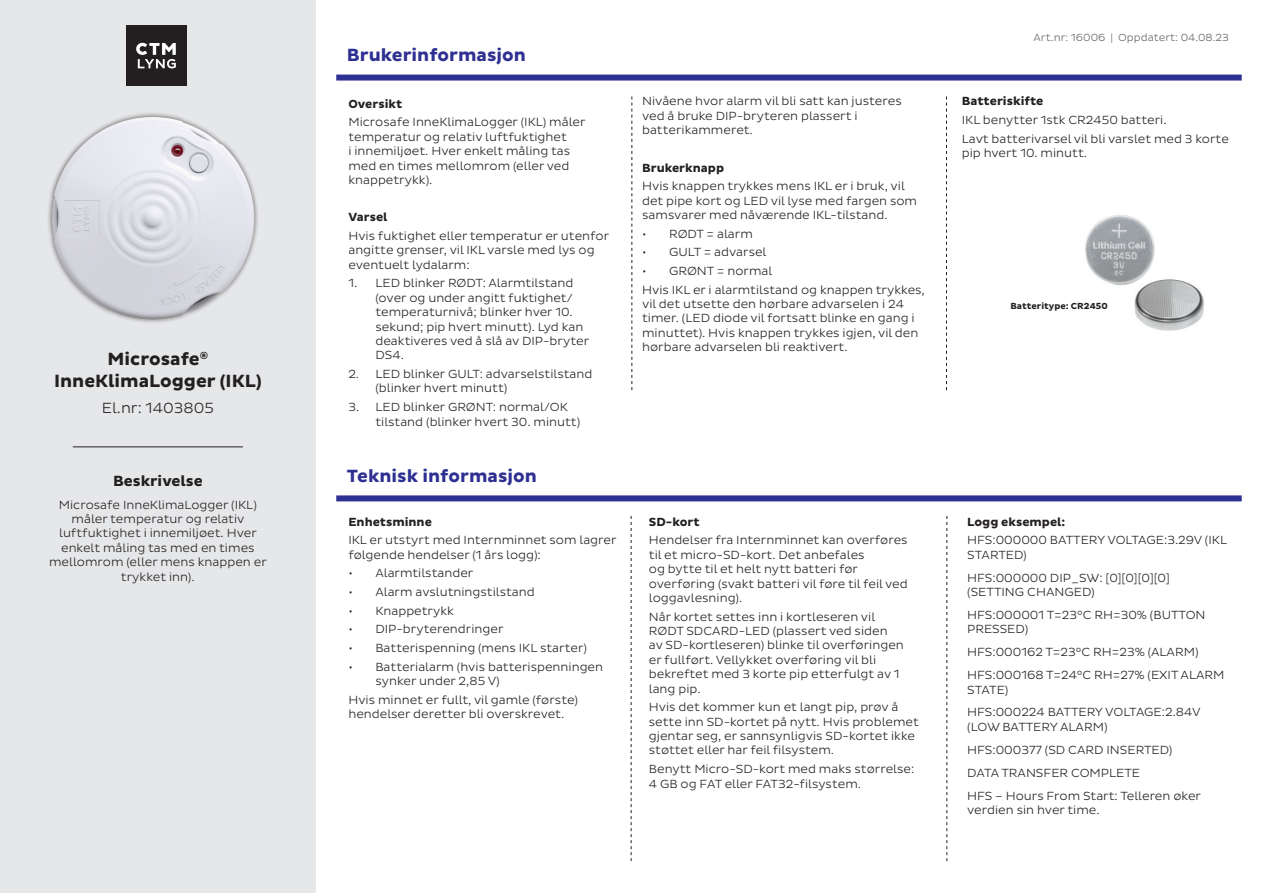
<style>
.page{position:relative;width:1263px;height:893px;background:#fff}
.page>*{position:absolute;margin:0;border:0;box-sizing:border-box;transform-origin:0 0}
.t1{font:700 18px "Pluto Sans";color:#2e3092}
.t2{font:700 18px/21.6px "Pluto Sans";color:#231f20;text-align:center}
.t3{font:300 15px "Pluto Sans";color:#231f20}
.t4{font:700 15px "Pluto Sans";color:#231f20}
.t5{font:300 12px/14.4px "Pluto Sans";color:#231f20}
.t6{font:700 12px "Pluto Sans";color:#231f20}
.t7{font:300 10.5px "Pluto Sans";color:#636366}
.t8{font:700 9px "Pluto Sans";color:#231f20}
</style>
<div class="page">
<div style="left:0;top:0;width:315px;height:893px;background:#e6e7e9"></div>
<hr style="left:73px;top:446px;width:170px;height:1px;background:#231f20">
<svg style="left:631px;top:96px;width:1px;height:294px"></svg>
<svg style="left:946px;top:96px;width:1px;height:294px"></svg>
<div style="left:336px;top:75px;width:906px;height:6px;background:#2e3092"></div>
<div style="left:336px;top:495px;width:906px;height:6px;background:#2e3092"></div>
<div style="left:127px;top:26px;width:60px;height:60px;background:#231f20"></div>
<svg style="left:136px;top:43px;width:40px;height:25px"></svg>
<img style="left:1085px;top:214px;width:119px;height:117px">
<svg style="left:631px;top:516px;width:1px;height:345px"></svg>
<svg style="left:946px;top:516px;width:1px;height:345px"></svg>
<img style="left:48px;top:113px;width:210px;height:210px">
<h1 class="t2" style="left:54px;top:349px;width:209px">Microsafe<sup>®<br></sup>InneKlimaLogger (IKL)</h1>
<p class="t3" style="left:102px;top:399px;width:113px">El.nr: 1403805</p>
<p class="t4" style="left:113px;top:472px;width:91px">Beskrivelse</p>
<p class="t5" style="left:49px;top:497px;width:219px;text-align:center">Microsafe InneKlimaLogger (IKL) måler temperatur og relativ luftfuktighet i innemiljøet. Hver enkelt måling tas med en times mellomrom (eller mens knappen er trykket inn).</p>
<h1 class="t1" style="left:347px;top:45px;width:181px">Brukerinformasjon</h1>
<p class="t6" style="left:348px;top:97px;width:55px">Oversikt</p>
<p class="t5" style="left:348px;top:115px;width:239px">Microsafe InneKlimaLogger (IKL) måler temperatur og relativ luftfuktighet<br>i innemiljøet. Hver enkelt måling tas med en times mellomrom (eller ved knappetrykk).</p>
<p class="t6" style="left:348px;top:210px;width:41px">Varsel</p>
<p class="t5" style="left:348px;top:229px;width:262px">Hvis fuktighet eller temperatur er utenfor angitte grenser, vil IKL varsle med lys og eventuelt lydalarm:</p>
<p class="t5" style="left:375px;top:276px;width:215px;text-indent:-27px">1. LED blinker RØDT: Alarmtilstand (over og under angitt fuktighet/ temperaturnivå; blinker hver 10. sekund; pip hvert minutt). Lyd kan deaktiveres ved å slå av DIP-bryter<br>DS4.</p>
<p class="t5" style="left:375px;top:367px;width:219px;text-indent:-27px">2. LED blinker GULT: advarselstilstand (blinker hvert minutt)</p>
<p class="t5" style="left:375px;top:400px;width:206px;text-indent:-27px">3. LED blinker GRØNT: normal/OK tilstand (blinker hvert 30. minutt)</p>
<h1 class="t1" style="left:347px;top:465px;width:191px">Teknisk informasjon</h1>
<p class="t6" style="left:348px;top:515px;width:85px">Enhetsminne</p>
<p class="t5" style="left:348px;top:533px;width:270px">IKL er utstyrt med Internminnet som lagrer følgende hendelser (1 års logg):</p>
<p class="t5" style="left:348px;top:566px;width:127px">• Alarmtilstander</p>
<p class="t5" style="left:348px;top:585px;width:188px">• Alarm avslutningstilstand</p>
<p class="t5" style="left:348px;top:603px;width:107px">• Knappetrykk</p>
<p class="t5" style="left:348px;top:622px;width:157px">• DIP-bryterendringer</p>
<p class="t5" style="left:348px;top:641px;width:240px">• Batterispenning (mens IKL starter)</p>
<p class="t5" style="left:375px;top:659px;width:229px;text-indent:-27px">• Batterialarm (hvis batterispenningen synker under 2,85 V)</p>
<p class="t5" style="left:348px;top:692px;width:231px">Hvis minnet er fullt, vil gamle (første) hendelser deretter bli overskrevet.</p>
<p class="t5" style="left:642px;top:94px;width:261px">Nivåene hvor alarm vil bli satt kan justeres ved å bruke DIP-bryteren plassert i batterikammeret.</p>
<p class="t6" style="left:642px;top:161px;width:83px">Brukerknapp</p>
<p class="t5" style="left:642px;top:179px;width:277px">Hvis knappen trykkes mens IKL er i bruk, vil det pipe kort og LED vil lyse med fargen som samsvarer med nåværende IKL-tilstand.</p>
<p class="t5" style="left:642px;top:226px;width:112px">• RØDT = alarm</p>
<p class="t5" style="left:642px;top:245px;width:126px">• GULT = advarsel</p>
<p class="t5" style="left:642px;top:262px;width:284px;line-height:18.6px">• GRØNT = normal<br>Hvis IKL er i alarmtilstand og knappen trykkes,</p>
<p class="t5" style="left:642px;top:297px;width:278px">vil det utsette den hørbare advarselen i 24 timer. (LED diode vil fortsatt blinke en gang i minuttet). Hvis knappen trykkes igjen, vil den hørbare advarselen bli reaktivert.</p>
<p class="t6" style="left:649px;top:515px;width:52px">SD-kort</p>
<p class="t5" style="left:649px;top:533px;width:260px">Hendelser fra Internminnet kan overføres til et micro-SD-kort. Det anbefales<br>og bytte til et helt nytt batteri før overføring (svakt batteri vil føre til feil ved loggavlesning).</p>
<p class="t5" style="left:649px;top:609px;width:257px">Når kortet settes inn i kortleseren vil RØDT SDCARD-LED (plassert ved siden av SD-kortleseren) blinke til overføringen er fullført. Vellykket overføring vil bli bekreftet med 3 korte pip etterfulgt av 1 lang pip.</p>
<p class="t5" style="left:649px;top:700px;width:271px">Hvis det kommer kun et langt pip, prøv å sette inn SD-kortet på nytt. Hvis problemet gjentar seg, er sannsynligvis SD-kortet ikke støttet eller har feil filsystem.</p>
<p class="t5" style="left:649px;top:762px;width:267px">Benytt Micro-SD-kort med maks størrelse:<br>4 GB og FAT eller FAT32-filsystem.</p>
<p class="t7" style="left:1033px;top:32px;width:197px">Art.nr: 16006 | Oppdatert: 04.08.23</p>
<p class="t6" style="left:962px;top:95px;width:83px">Batteriskifte</p>
<p class="t5" style="left:962px;top:111px;width:269px;line-height:18.6px">IKL benytter 1stk CR2450 batteri.<br>Lavt batterivarsel vil bli varslet med 3 korte</p>
<p class="t5" style="left:962px;top:146px;width:127px">pip hvert 10. minutt.</p>
<p class="t8" style="left:1010px;top:301px;width:99px">Batteritype: CR2450</p>
<p class="t6" style="left:967px;top:515px;width:100px">Logg eksempel:</p>
<p class="t5" style="left:967px;top:533px;width:261px">HFS:000000 BATTERY VOLTAGE:3.29V (IKL<br>STARTED)</p>
<p class="t5" style="left:967px;top:570px;width:204px">HFS:000000 DIP_SW: [0][0][0][0] (SETTING CHANGED)</p>
<p class="t5" style="left:967px;top:608px;width:240px">HFS:000001 T=23°C RH=30% (BUTTON<br>PRESSED)</p>
<p class="t5" style="left:967px;top:641px;width:259px;line-height:23px">HFS:000162 T=23°C RH=23% (ALARM)<br>HFS:000168 T=24°C RH=27% (EXIT ALARM</p>
<p class="t5" style="left:967px;top:678px;width:235px;line-height:23px">STATE)<br>HFS:000224 BATTERY VOLTAGE:2.84V</p>
<p class="t5" style="left:967px;top:715px;width:235px;line-height:23px">(LOW BATTERY ALARM)<br>HFS:000377 (SD CARD INSERTED)<br>DATA TRANSFER COMPLETE<br>HFS – Hours From Start: Telleren øker</p>
<p class="t5" style="left:967px;top:803px;width:134px">verdien sin hver time.</p>
</div>
